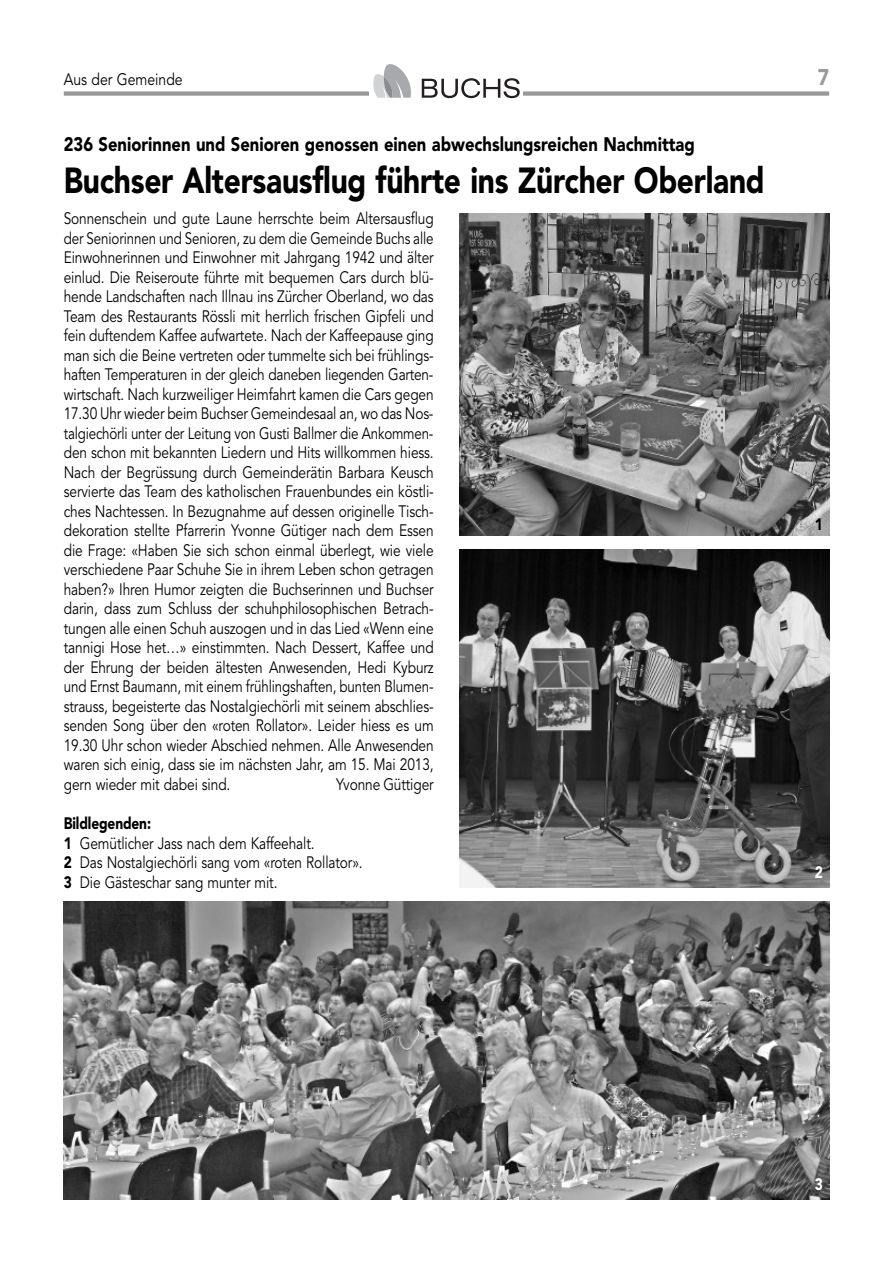
<style>
.page{position:relative;width:893px;height:1263px;background:#fff}
.page>*{position:absolute;margin:0;border:0;box-sizing:border-box;transform-origin:0 0}
.t1{font:900 36px "Avenir LT Std";letter-spacing:-.01em;color:#000;scale:.83 1}
.t2{font:900 22.5px "Avenir LT Std";color:#999;scale:.85 1}
.t3{font:900 19.5px "Avenir LT Std";color:#000;scale:.85 1}
.t4{font:16.5px/19.5px "Avenir LT Std";letter-spacing:-.01em;color:#000;text-align:justify;scale:.83 1}
.t5{font:16.5px "Avenir LT Std";letter-spacing:-.01em;color:#000;scale:.85 1}
.t6{font:900 16.5px "Avenir LT Std";color:#fff;scale:.83 1}
.t7{font:900 16.5px "Avenir LT Std";color:#000;scale:.83 1}
.s1{font-weight:900}
</style>
<div class="page">
<div style="left:64px;top:91px;width:765px;height:5px;background:#999"></div>
<div style="left:370px;top:51px;width:153px;height:74px;background:#fff"></div>
<svg style="left:373px;top:64px;width:38px;height:34px"></svg>
<svg style="left:422px;top:78px;width:98px;height:20px"></svg>
<img style="left:64px;top:901px;width:765px;height:298px">
<img style="left:459px;top:213px;width:370px;height:323px">
<img style="left:459px;top:549px;width:370px;height:338px">
<p class="t5" style="left:64px;top:73px;width:141px">Aus der Gemeinde</p>
<p class="t2" style="left:818px;top:68px;width:15px">7</p>
<p class="t3" style="left:64px;top:136px;width:744px">236 Seniorinnen und Senioren genossen einen abwechslungsreichen Nachmittag</p>
<p class="t1" style="left:64px;top:166px;width:846px">Buchser Altersausflug führte ins Zürcher Oberland</p>
<p class="t4" style="left:64px;top:210px;width:447px">Sonnenschein und gute Laune herrschte beim Altersausflug der Seniorinnen und Senioren, zu dem die Gemeinde Buchs alle Einwohnerinnen und Einwohner mit Jahrgang 1942 und älter einlud. Die Reiseroute führte mit bequemen Cars durch blü&shy;hende Landschaften nach Illnau ins Zürcher Oberland, wo das Team des Restaurants Rössli mit herrlich frischen Gipfeli und fein duftendem Kaffee aufwartete. Nach der Kaffeepause ging man sich die Beine vertreten oder tummelte sich bei frühlings&shy;haften Temperaturen in der gleich daneben liegenden Garten&shy;wirtschaft. Nach kurzweiliger Heimfahrt kamen die Cars gegen 17.30 Uhr wieder beim Buchser Gemeindesaal an, wo das Nos&shy;talgiechörli unter der Leitung von Gusti Ballmer die Ankommen&shy;den schon mit bekannten Liedern und Hits willkommen hiess.<br>Nach der Begrüssung durch Gemeinderätin Barbara Keusch servierte das Team des katholischen Frauenbundes ein köstli&shy;ches Nachtessen. In Bezugnahme auf dessen originelle Tisch&shy;dekoration stellte Pfarrerin Yvonne Gütiger nach dem Essen die Frage: «Haben Sie sich schon einmal überlegt, wie viele verschiedene Paar Schuhe Sie in ihrem Leben schon getragen haben?» Ihren Humor zeigten die Buchserinnen und Buchser darin, dass zum Schluss der schuhphilosophischen Betrach&shy;tungen alle einen Schuh auszogen und in das Lied «Wenn eine tannigi Hose het…» einstimmten. Nach Dessert, Kaffee und der Ehrung der beiden ältesten Anwesenden, Hedi Kyburz und Ernst Baumann, mit einem frühlingshaften, bunten Blumen&shy;strauss, begeisterte das Nostalgiechörli mit seinem abschlies&shy;senden Song über den «roten Rollator». Leider hiess es um 19.30 Uhr schon wieder Abschied nehmen. Alle Anwesenden waren sich einig, dass sie im nächsten Jahr, am 15. Mai 2013, gern wieder mit dabei sind.</p>
<p class="t4" style="left:336px;top:776px;width:119px">Yvonne Güttiger</p>
<p class="t4" style="left:64px;top:815px;width:362px;text-align:left"><span class="s1">Bildlegenden:<br>1</span> Gemütlicher Jass nach dem Kaffeehalt.<br><span class="s1">2</span> Das Nostalgiechörli sang vom «roten Rollator».<br><span class="s1">3</span> Die Gästeschar sang munter mit.</p>
<p class="t7" style="left:815px;top:517px;width:11px">1</p>
<p class="t6" style="left:815px;top:866px;width:11px">2</p>
<p class="t6" style="left:815px;top:1178px;width:11px">3</p>
</div>
